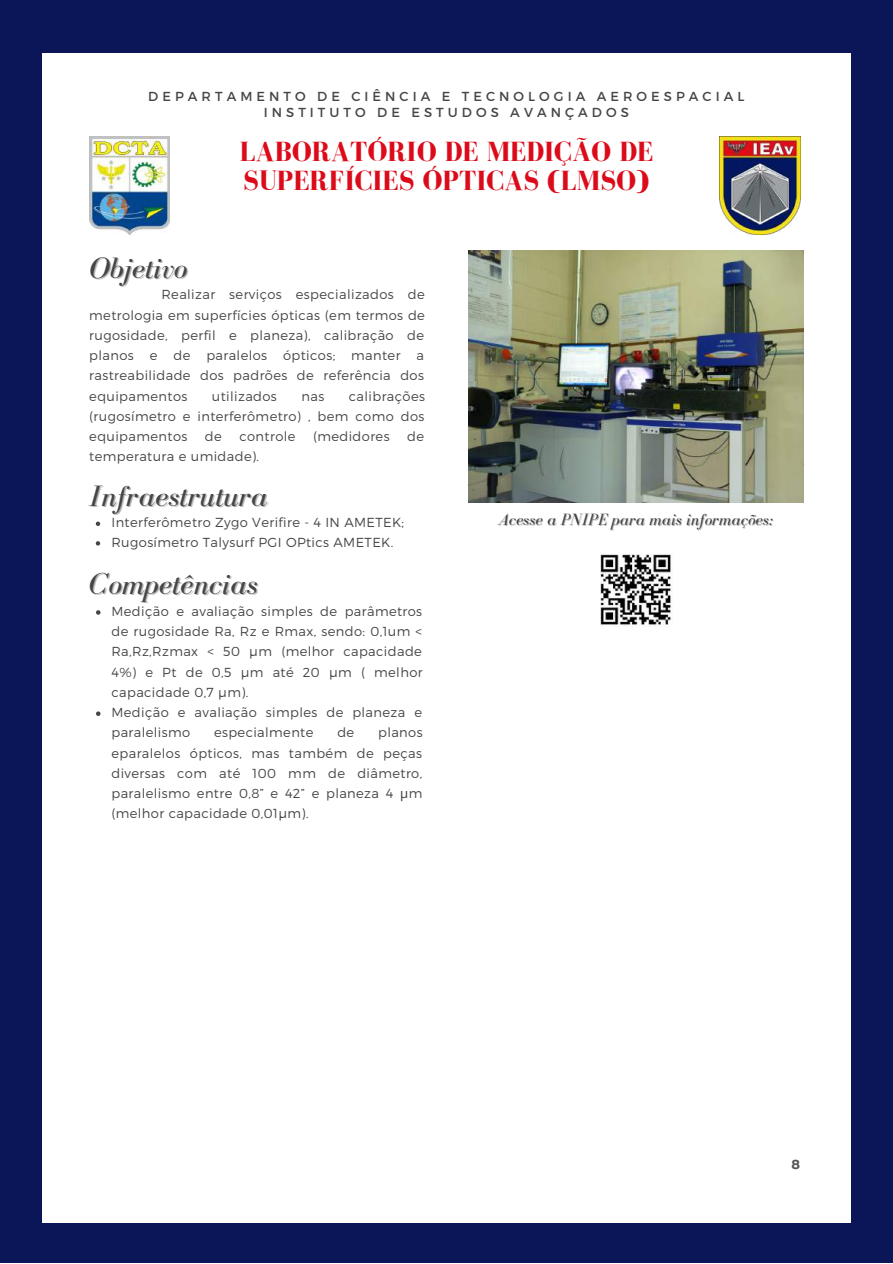
<style>
.page{position:relative;width:893px;height:1264px;background:#fff}
.page>*{position:absolute;margin:0;border:0;box-sizing:border-box;transform-origin:0 0}
.t1{font:italic 30.3px "Bodoni FLF";color:#454545}
.t2{font:700 28.5px/29.2px "Bodoni FLF";color:#dc0b1a}
.t3{font:italic 16.8px "Bodoni FLF";color:#454545}
.t4{font:300 13.05px/20.2px "Montserrat";letter-spacing:.03em;color:#454545;text-align:justify}
.t5{font:13.05px/15.8px "Montserrat";letter-spacing:.31em;color:#454545;text-align:center}
.t6{font:700 13.05px "Montserrat";color:#545454}
.s1{font-family:"Noto Sans";font-weight:400}
</style>
<div class="page">
<div style="left:0;top:0;width:892px;height:1262px;background:#0a1657"></div>
<div style="left:42px;top:53px;width:808px;height:1169px;background:#fff"></div>
<img style="left:89px;top:136px;width:80px;height:98px">
<img style="left:719px;top:136px;width:81px;height:98px">
<img style="left:600px;top:554px;width:73px;height:72px">
<img style="left:468px;top:250px;width:335px;height:252px">
<svg style="left:96px;top:610px;width:4px;height:4px"></svg>
<svg style="left:96px;top:711px;width:4px;height:5px"></svg>
<svg style="left:96px;top:521px;width:4px;height:5px"></svg>
<svg style="left:96px;top:541px;width:4px;height:4px"></svg>
<p class="t5" style="left:148px;top:88px;width:597px">DEPARTAMENTO DE CIÊNCIA E TECNOLOGIA AEROESPACIAL<br>INSTITUTO DE ESTUDOS AVANÇADOS</p>
<h2 class="t2" style="left:239px;top:137px;width:415px">LABORATÓRIO DE MEDIÇÃO DE<br>SUPERFÍCIES ÓPTICAS (LMSO)</h2>
<h1 class="t1" style="left:89px;top:251px;width:100px">Objetivo</h1>
<p class="t4" style="left:89px;top:284px;width:337px;text-indent:72px">Realizar serviços especializados de metrologia em superfícies ópticas (em termos de rugosidade, perfil e planeza), calibração de planos e de paralelos ópticos; manter a rastreabilidade dos padrões de referência dos equipamentos</p>
<p class="t4" style="left:89px;top:385px;width:337px;text-indent:259px">calibrações (rugosímetro e interferômetro) , bem como dos equipamentos</p>
<p class="t4" style="left:212px;top:385px;width:66px">utilizados</p>
<p class="t4" style="left:301px;top:385px;width:24px">nas</p>
<p class="t4" style="left:205px;top:426px;width:18px">de</p>
<p class="t4" style="left:239px;top:426px;width:58px">controle</p>
<p class="t4" style="left:313px;top:426px;width:78px">(medidores</p>
<p class="t4" style="left:407px;top:426px;width:18px">de</p>
<p class="t4" style="left:89px;top:446px;width:171px">temperatura e umidade).</p>
<h1 class="t1" style="left:89px;top:479px;width:180px">Infraestrutura</h1>
<p class="t4" style="left:111px;top:512px;width:294px;line-height:19.6px">Interferômetro Zygo Verifire - 4 IN AMETEK;<br>Rugosímetro Talysurf PGI OPtics AMETEK.</p>
<h1 class="t1" style="left:89px;top:567px;width:170px">Competências</h1>
<p class="t4" style="left:111px;top:600px;width:313px;text-align:left">Medição e avaliação simples de parâmetros de rugosidade Ra, Rz e Rmax, sendo: 0,1um &lt;<br>Ra,Rz,Rzmax &lt; 50 µm (melhor capacidade<br>4%) e Pt de 0,5 µm até 20 µm ( melhor capacidade 0,7 µm).<br>Medição e avaliação simples de planeza e paralelismo</p>
<p class="t4" style="left:111px;top:722px;width:312px;text-indent:266px">planos eparalelos ópticos, mas também de peças diversas com até 100 mm de diâmetro, paralelismo entre 0,8” e 42” e planeza 4 <span class="s1">μ</span>m (melhor capacidade 0,01µm).</p>
<p class="t4" style="left:214px;top:722px;width:101px">especialmente</p>
<p class="t4" style="left:337px;top:722px;width:18px">de</p>
<p class="t3" style="left:498px;top:510px;width:276px">Acesse a PNIPE para mais informações:</p>
<p class="t6" style="left:791px;top:1156px;width:10px">8</p>
</div>
